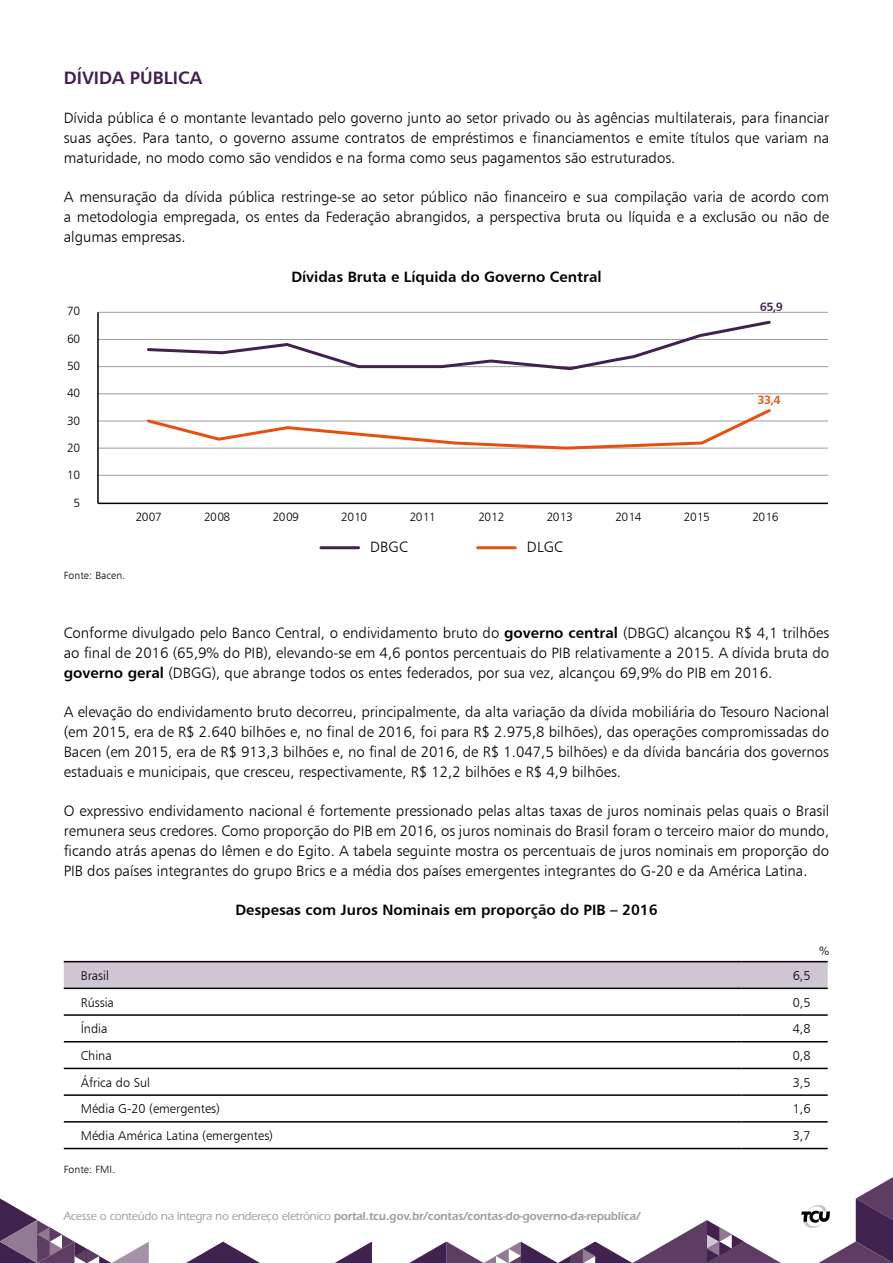
<style>
.page{position:relative;width:893px;height:1263px;background:#fff}
.page>*{position:absolute;margin:0;border:0;box-sizing:border-box;transform-origin:0 0}
.t1{font:18px "Humanist 777 BT Bold B";color:#41214d}
.t2{font:15px/19.8px "Humanist 777 BT Light B";color:#000;text-align:justify}
.t3{font:15px "Humanist 777 BT Bold B";color:#000}
.t4{font:12.75px "Humanist 777 BT Light B";color:#000}
.t5{font:600 12px "ITC Eras Std";letter-spacing:-.01em;color:#9d9d9c;scale:.95 1}
.t6{font:12px "Humanist 777 BT Light B";letter-spacing:-.05em;color:#000}
.t7{font:12px "Humanist 777 BT Bold B";color:#e94e0f}
.t8{font:12px "Humanist 777 BT Bold B";color:#41214d}
.t9{font:10.5px "Humanist 777 BT Light B";letter-spacing:.01em;color:#000}
.s1{font-family:"Humanist 777 BT Bold B"}
.s2{font-weight:500}
</style>
<div class="page">
<svg style="left:335px;top:1241px;width:37px;height:22px"></svg>
<svg style="left:186px;top:1241px;width:74px;height:22px"></svg>
<svg style="left:0;top:1198px;width:149px;height:65px"></svg>
<svg style="left:409px;top:1220px;width:372px;height:43px"></svg>
<svg style="left:801px;top:1177px;width:92px;height:86px"></svg>
<hr style="left:98px;top:475px;width:730px;height:1px;background:#9d9d9c">
<hr style="left:98px;top:448px;width:730px;height:1px;background:#9d9d9c">
<hr style="left:98px;top:421px;width:730px;height:1px;background:#9d9d9c">
<hr style="left:98px;top:393px;width:730px;height:1px;background:#9d9d9c">
<hr style="left:98px;top:366px;width:730px;height:1px;background:#9d9d9c">
<hr style="left:98px;top:339px;width:730px;height:1px;background:#9d9d9c">
<hr style="left:98px;top:312px;width:730px;height:1px;background:#9d9d9c">
<hr style="left:98px;top:503px;width:730px;height:1px;background:#000">
<hr style="left:97px;top:312px;width:2px;height:191px;background:#000">
<hr style="left:321px;top:546px;width:38px;height:3px;background:#41214d">
<hr style="left:478px;top:546px;width:37px;height:3px;background:#e94e0f">
<svg style="left:145px;top:320px;width:628px;height:51px"></svg>
<svg style="left:145px;top:409px;width:628px;height:41px"></svg>
<div style="left:64px;top:962px;width:764px;height:25px;background:#d0c6d3"></div>
<hr style="left:64px;top:961px;width:678px;height:1px;background:#000">
<hr style="left:742px;top:961px;width:86px;height:1px;background:#000">
<hr style="left:64px;top:987px;width:678px;height:2px;background:#000">
<hr style="left:742px;top:987px;width:86px;height:2px;background:#000">
<hr style="left:64px;top:1014px;width:678px;height:2px;background:#000">
<hr style="left:742px;top:1014px;width:86px;height:2px;background:#000">
<hr style="left:64px;top:1041px;width:678px;height:1px;background:#000">
<hr style="left:742px;top:1041px;width:86px;height:1px;background:#000">
<hr style="left:64px;top:1068px;width:678px;height:1px;background:#000">
<hr style="left:742px;top:1068px;width:86px;height:1px;background:#000">
<hr style="left:64px;top:1094px;width:678px;height:2px;background:#000">
<hr style="left:742px;top:1094px;width:86px;height:2px;background:#000">
<hr style="left:64px;top:1121px;width:678px;height:1px;background:#000">
<hr style="left:742px;top:1121px;width:86px;height:1px;background:#000">
<hr style="left:64px;top:1148px;width:678px;height:1px;background:#000">
<hr style="left:742px;top:1148px;width:86px;height:1px;background:#000">
<p class="t1" style="left:64px;top:66px;width:140px">DÍVIDA PÚBLICA</p>
<p class="t2" style="left:64px;top:108px;width:767px">Dívida pública é o montante levantado pelo governo junto ao setor privado ou às agências multilaterais, para financiar suas ações. Para tanto, o governo assume contratos de empréstimos e financiamentos e emite títulos que variam na maturidade, no modo como são vendidos e na forma como seus pagamentos são estruturados.</p>
<p class="t2" style="left:64px;top:187px;width:767px">A mensuração da dívida pública restringe-se ao setor público não financeiro e sua compilação varia de acordo com a metodologia empregada, os entes da Federação abrangidos, a perspectiva bruta ou líquida e a exclusão ou não de algumas empresas.</p>
<p class="t3" style="left:291px;top:267px;width:312px">Dívidas Bruta e Líquida do Governo Central</p>
<p class="t6" style="left:67px;top:304px;width:14px">70</p>
<p class="t6" style="left:67px;top:331px;width:14px">60</p>
<p class="t6" style="left:67px;top:359px;width:14px">50</p>
<p class="t6" style="left:67px;top:386px;width:14px">40</p>
<p class="t6" style="left:67px;top:413px;width:14px">30</p>
<p class="t6" style="left:67px;top:441px;width:14px">20</p>
<p class="t6" style="left:67px;top:468px;width:14px">10</p>
<p class="t6" style="left:73px;top:495px;width:8px">5</p>
<p class="t9" style="left:64px;top:568px;width:63px">Fonte: Bacen.</p>
<p class="t8" style="left:760px;top:299px;width:25px">65,9</p>
<p class="t7" style="left:757px;top:393px;width:25px">33,4</p>
<p class="t6" style="left:136px;top:509px;width:28px">2007</p>
<p class="t6" style="left:204px;top:509px;width:28px">2008</p>
<p class="t6" style="left:273px;top:509px;width:28px">2009</p>
<p class="t6" style="left:341px;top:509px;width:28px">2010</p>
<p class="t6" style="left:410px;top:509px;width:28px">2011</p>
<p class="t6" style="left:478px;top:509px;width:28px">2012</p>
<p class="t6" style="left:547px;top:509px;width:28px">2013</p>
<p class="t6" style="left:615px;top:509px;width:28px">2014</p>
<p class="t6" style="left:684px;top:509px;width:28px">2015</p>
<p class="t6" style="left:752px;top:509px;width:28px">2016</p>
<p class="t2" style="left:370px;top:537px;width:39px">DBGC</p>
<p class="t2" style="left:527px;top:537px;width:37px">DLGC</p>
<p class="t2" style="left:64px;top:623px;width:767px">Conforme divulgado pelo Banco Central, o endividamento bruto do <span class="s1">governo central</span> (DBGC) alcançou R$ 4,1 trilhões ao final de 2016 (65,9% do PIB), elevando-se em 4,6 pontos percentuais do PIB relativamente a 2015. A dívida bruta do <span class="s1">governo geral</span> (DBGG), que abrange todos os entes federados, por sua vez, alcançou 69,9% do PIB em 2016.</p>
<p class="t2" style="left:64px;top:702px;width:767px">A elevação do endividamento bruto decorreu, principalmente, da alta variação da dívida mobiliária do Tesouro Nacional (em 2015, era de R$ 2.640 bilhões e, no final de 2016, foi para R$ 2.975,8 bilhões), das operações compromissadas do Bacen (em 2015, era de R$ 913,3 bilhões e, no final de 2016, de R$ 1.047,5 bilhões) e da dívida bancária dos governos estaduais e municipais, que cresceu, respectivamente, R$ 12,2 bilhões e R$ 4,9 bilhões.</p>
<p class="t2" style="left:64px;top:801px;width:767px">O expressivo endividamento nacional é fortemente pressionado pelas altas taxas de juros nominais pelas quais o Brasil remunera seus credores. Como proporção do PIB em 2016, os juros nominais do Brasil foram o terceiro maior do mundo, ficando atrás apenas do Iêmen e do Egito. A tabela seguinte mostra os percentuais de juros nominais em proporção do PIB dos países integrantes do grupo Brics e a média dos países emergentes integrantes do G-20 e da América Latina.</p>
<p class="t3" style="left:235px;top:900px;width:424px">Despesas com Juros Nominais em proporção do PIB – 2016</p>
<p class="t6" style="left:819px;top:943px;width:12px">%</p>
<p class="t4" style="left:81px;top:967px;width:30px">Brasil</p>
<p class="t4" style="left:793px;top:967px;width:19px">6,5</p>
<p class="t4" style="left:81px;top:994px;width:35px">Rússia</p>
<p class="t4" style="left:793px;top:994px;width:19px">0,5</p>
<p class="t4" style="left:81px;top:1021px;width:28px">Índia</p>
<p class="t4" style="left:793px;top:1021px;width:19px">4,8</p>
<p class="t4" style="left:81px;top:1048px;width:32px">China</p>
<p class="t4" style="left:793px;top:1048px;width:19px">0,8</p>
<p class="t4" style="left:81px;top:1074px;width:71px">África do Sul</p>
<p class="t4" style="left:793px;top:1074px;width:19px">3,5</p>
<p class="t4" style="left:81px;top:1101px;width:141px">Média G-20 (emergentes)</p>
<p class="t4" style="left:793px;top:1101px;width:19px">1,6</p>
<p class="t4" style="left:81px;top:1128px;width:194px">Média América Latina (emergentes)</p>
<p class="t4" style="left:793px;top:1128px;width:19px">3,7</p>
<p class="t9" style="left:64px;top:1162px;width:53px">Fonte: FMI.</p>
<p class="t5" style="left:64px;top:1209px;width:608px"><span class="s2">Acesse o conteúdo na íntegra no endereço eletrônico</span> portal.tcu.gov.br/contas/contas-do-governo-da-republica/</p>
</div>
